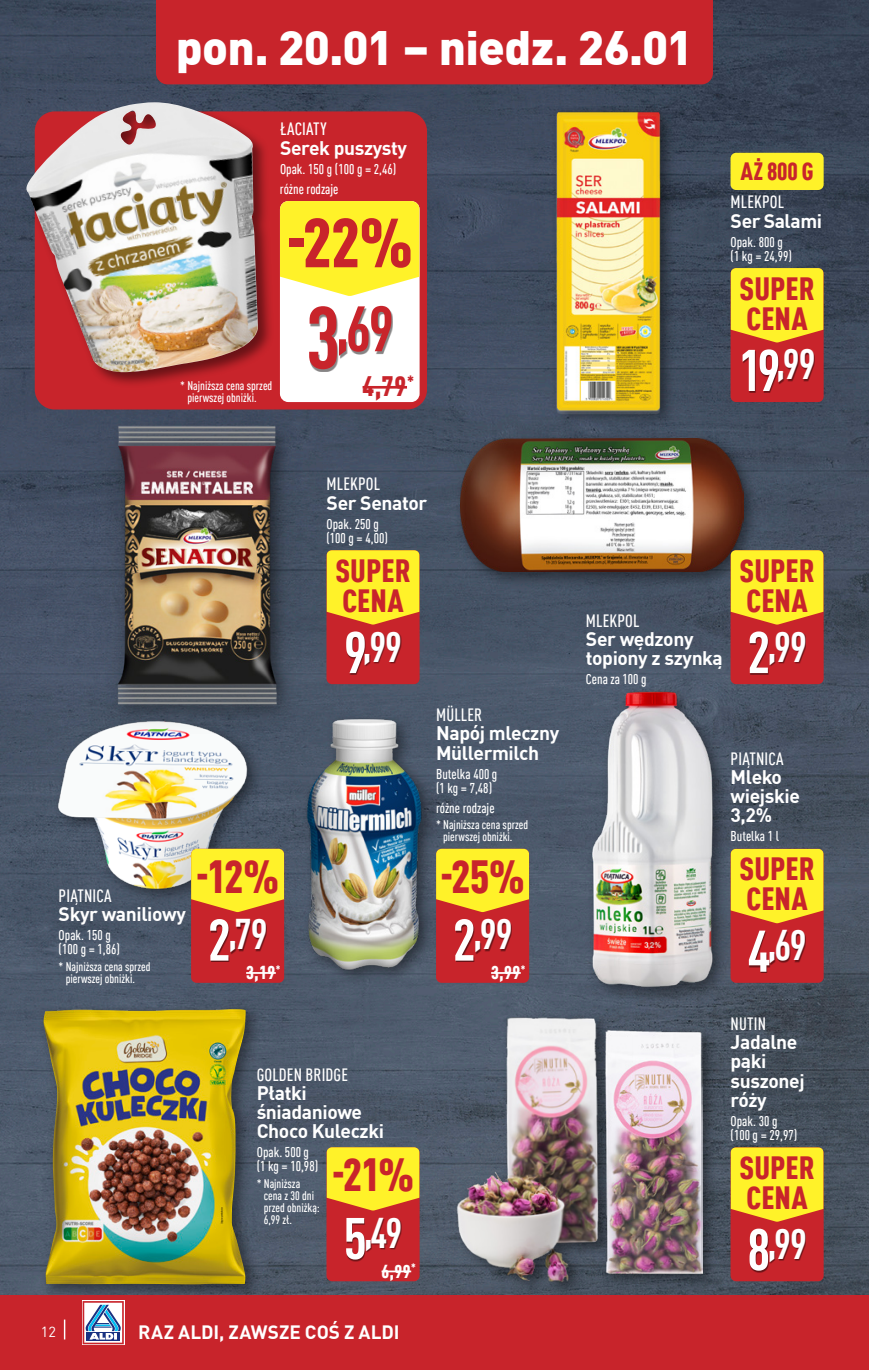
<style>
.page{position:relative;width:869px;height:1370px;background:#fff}
.page>*{position:absolute;margin:0;border:0;box-sizing:border-box;transform-origin:0 0}
.t1{font:900 condensed 68.25px "DIN Pro";color:#c8242b}
.t2{font:700 condensed 63px "DIN Pro";color:#c8242b}
.t3{font:700 condensed 57.75px "DIN Pro";color:#fff}
.t4{font:900 47.25px "DIN Pro";letter-spacing:-.01em;color:#fff}
.t5{font:900 condensed 45.5px "DIN Pro";color:#c8242b}
.t6{font:700 condensed 42px "DIN Pro";letter-spacing:-.025em;color:#fff}
.t7{font:900 condensed 31.5px/29.9px "DIN Pro";color:#c8242b}
.t8{font:900 condensed 27.65px "DIN Pro";color:#c8242b}
.t9{font:900 condensed 24.5px "DIN Pro";color:#c8242b}
.t10{font:700 19.25px/19.2px "DIN Pro";letter-spacing:-.02em;color:#fff}
.t11{font:700 18.9px "DIN Pro";letter-spacing:.005em;color:#fff}
.t12{font:900 condensed 18.38px "DIN Pro";color:#fff}
.t13{font:500 condensed 17.5px "DIN Pro";letter-spacing:.01em;color:#fff}
.t14{font:14.35px "DIN Pro";color:#fff}
.t15{font:500 condensed 14px/14px "DIN Pro";color:#fff}
.t16{font:500 condensed 12.25px/11.9px "DIN Pro";color:#fff}
.s1{font-size:86.62px}
.s2{font-size:60.38px}
.s3{font-size:57.75px}
.s4{font-size:40.25px}
</style>
<div class="page">
<img style="left:0;top:0;width:868px;height:1295px">
<div style="left:35px;top:111px;width:392px;height:298px;background:#c8242b;border-radius:20px"></div>
<div style="left:24px;top:100px;width:250px;height:289px;background:#231f20;opacity:.55"></div>
<img style="left:24px;top:102px;width:234px;height:271px">
<div style="left:301px;top:712px;width:137px;height:273px;background:#231f20;opacity:.5"></div>
<img style="left:303px;top:712px;width:121px;height:268px">
<img style="left:562px;top:677px;width:169px;height:323px">
<div style="left:550px;top:106px;width:127px;height:323px;background:#404c5e"></div>
<img style="left:535px;top:95px;width:144px;height:323px">
<div style="left:454px;top:432px;width:306px;height:157px;background:#231f20;opacity:.5"></div>
<img style="left:460px;top:438px;width:283px;height:134px">
<div style="left:37px;top:1002px;width:225px;height:299px;background:#231f20;opacity:.5"></div>
<img style="left:71px;top:1008px;width:165px;height:2px">
<img style="left:421px;top:996px;width:210px;height:299px">
<div style="left:599px;top:1024px;width:119px;height:265px;background:#231f20;opacity:.5"></div>
<img style="left:605px;top:1030px;width:97px;height:242px">
<div style="left:53px;top:715px;width:211px;height:189px;background:#475466"></div>
<img style="left:40px;top:734px;width:225px;height:160px">
<div style="left:97px;top:416px;width:212px;height:325px;background:#231f20;opacity:.5"></div>
<img style="left:33px;top:394px;width:341px;height:340px">
<div style="left:730px;top:848px;width:93px;height:134px;background:#c8242b;border-radius:6px"></div>
<svg style="left:730px;top:848px;width:93px;height:75px;background:#f7dd2a"></svg>
<div style="left:749px;top:931px;width:56px;height:42px;background:#231f20;opacity:.55"></div>
<div style="left:730px;top:550px;width:93px;height:134px;background:#c8242b;border-radius:6px"></div>
<svg style="left:730px;top:550px;width:93px;height:74px;background:#f9df29"></svg>
<div style="left:750px;top:632px;width:56px;height:42px;background:#231f20;opacity:.55"></div>
<div style="left:326px;top:550px;width:93px;height:134px;background:#c8242b;border-radius:6px"></div>
<svg style="left:326px;top:550px;width:93px;height:74px;background:#f9df29"></svg>
<div style="left:346px;top:632px;width:55px;height:42px;background:#231f20;opacity:.55"></div>
<div style="left:730px;top:268px;width:93px;height:134px;background:#c8242b;border-radius:6px"></div>
<svg style="left:730px;top:268px;width:93px;height:74px;background:#f9df29"></svg>
<div style="left:743px;top:351px;width:71px;height:41px;background:#231f20;opacity:.55"></div>
<div style="left:730px;top:1147px;width:93px;height:133px;background:#c8242b;border-radius:6px"></div>
<svg style="left:730px;top:1147px;width:93px;height:74px;background:#f8df29"></svg>
<div style="left:750px;top:1229px;width:55px;height:43px;background:#231f20;opacity:.55"></div>
<div style="left:191px;top:848px;width:93px;height:134px;background:#c8242b;border-radius:6px"></div>
<svg style="left:191px;top:848px;width:93px;height:64px;background:#f7db2a"></svg>
<div style="left:211px;top:920px;width:56px;height:42px;background:#231f20;opacity:.55"></div>
<hr style="left:246px;top:971px;width:30px;height:2px;background:#fff">
<div style="left:326px;top:1147px;width:93px;height:133px;background:#c8242b;border-radius:6px"></div>
<svg style="left:326px;top:1147px;width:93px;height:63px;background:#f8dc29"></svg>
<div style="left:346px;top:1218px;width:55px;height:42px;background:#231f20;opacity:.55"></div>
<hr style="left:381px;top:1270px;width:30px;height:2px;background:#fff">
<div style="left:436px;top:848px;width:93px;height:134px;background:#c8242b;border-radius:6px"></div>
<svg style="left:436px;top:848px;width:93px;height:64px;background:#f7db2a"></svg>
<div style="left:456px;top:920px;width:55px;height:42px;background:#231f20;opacity:.55"></div>
<hr style="left:491px;top:971px;width:29px;height:2px;background:#fff">
<div style="left:280px;top:201px;width:139px;height:201px;background:#fff;border-radius:8px"></div>
<svg style="left:280px;top:201px;width:139px;height:95px;background:#fef23e"></svg>
<div style="left:310px;top:308px;width:82px;height:64px;background:#231f20;opacity:.55"></div>
<hr style="left:362px;top:386px;width:45px;height:2px;background:#c8242b">
<div style="left:730px;top:153px;width:93px;height:37px;background:#fff229;border-radius:6px"></div>
<hr style="left:868px;top:1295px;width:1px;height:74px;background:#c8242b">
<div style="left:156px;top:0;width:556px;height:84px;background:#c8242b"></div>
<div style="left:0;top:1295px;width:868px;height:74px;background:#c8242b"></div>
<svg style="left:82px;top:1300px;width:42px;height:44px"></svg>
<svg style="left:83px;top:1300px;width:41px;height:43px;background:#a8adc6"></svg>
<svg style="left:64px;top:1319px;width:1px;height:20px"></svg>
<h3 class="t4" style="left:176px;top:10px;width:518px">pon. 20.01 – niedz. 26.01</h3>
<p class="t13" style="left:280px;top:116px;width:48px">ŁACIATY</p>
<h3 class="t10" style="left:280px;top:137px;width:128px">Serek puszysty</h3>
<p class="t15" style="left:280px;top:157px;width:118px;line-height:20.1px">Opak. 150 g (100 g = 2,46) różne rodzaje</p>
<h1 class="t1" style="left:286px;top:191px;width:129px">-22%</h1>
<p class="t16" style="left:187px;top:379px;width:86px;text-indent:-7px">* Najniższa cena sprzed pierwszej obniżki.</p>
<h2 class="t2" style="left:305px;top:282px;width:90px"><span class="s1">3</span><span class="s2">,</span>69</h2>
<h3 class="t8" style="left:362px;top:365px;width:53px">4,79<sup>*</sup></h3>
<h3 class="t9" style="left:740px;top:153px;width:74px">AŻ 800 G</h3>
<p class="t13" style="left:730px;top:190px;width:55px">MLEKPOL</p>
<h3 class="t10" style="left:730px;top:210px;width:93px">Ser Salami</h3>
<p class="t15" style="left:730px;top:234px;width:63px">Opak. 800 g (1 kg = 24,99)</p>
<h3 class="t7" style="left:739px;top:271px;width:77px">SUPER<br>CENA</h3>
<h3 class="t3" style="left:738px;top:328px;width:79px">19<sup>,</sup><sup>99</sup></h3>
<p class="t13" style="left:59px;top:883px;width:54px">PIĄTNICA</p>
<h3 class="t10" style="left:59px;top:903px;width:129px">Skyr waniliowy</h3>
<p class="t15" style="left:59px;top:927px;width:63px">Opak. 150 g (100 g = 1,86)</p>
<p class="t16" style="left:66px;top:959px;width:86px;text-indent:-7px">* Najniższa cena sprzed pierwszej obniżki.</p>
<h3 class="t5" style="left:196px;top:842px;width:85px">-12%</h3>
<h3 class="t6" style="left:207px;top:903px;width:61px"><span class="s3">2</span><span class="s4">,</span>79</h3>
<h3 class="t12" style="left:246px;top:958px;width:36px">3,19<sup>*</sup></h3>
<p class="t13" style="left:326px;top:471px;width:55px">MLEKPOL</p>
<h3 class="t10" style="left:326px;top:492px;width:102px">Ser Senator</h3>
<p class="t15" style="left:326px;top:515px;width:63px">Opak. 250 g (100 g = 4,00)</p>
<h3 class="t7" style="left:335px;top:553px;width:77px">SUPER<br>CENA</h3>
<h3 class="t6" style="left:344px;top:615px;width:60px"><span class="s3">9</span><span class="s4">,</span>99</h3>
<p class="t13" style="left:436px;top:702px;width:48px">MÜLLER</p>
<h3 class="t10" style="left:436px;top:722px;width:125px">Napój mleczny<br>Müllermilch</h3>
<p class="t15" style="left:436px;top:765px;width:63px">Butelka 400 g (1 kg = 7,48)</p>
<p class="t15" style="left:436px;top:799px;width:60px">różne rodzaje</p>
<p class="t16" style="left:443px;top:818px;width:86px;text-indent:-7px">* Najniższa cena sprzed pierwszej obniżki.</p>
<h3 class="t5" style="left:440px;top:842px;width:87px">-25%</h3>
<h3 class="t6" style="left:452px;top:903px;width:62px"><span class="s3">2</span><span class="s4">,</span>99</h3>
<h3 class="t12" style="left:491px;top:958px;width:36px">3,99<sup>*</sup></h3>
<p class="t13" style="left:257px;top:1061px;width:93px">GOLDEN BRIDGE</p>
<h3 class="t10" style="left:256px;top:1081px;width:129px">Płatki śniadaniowe<br>Choco Kuleczki</h3>
<p class="t15" style="left:256px;top:1144px;width:63px">Opak. 500 g (1 kg = 10,98)</p>
<p class="t16" style="left:264px;top:1176px;width:58px;text-indent:-7px">* Najniższa cena z 30 dni przed obniżką:<br>6,99 zł.</p>
<h3 class="t5" style="left:331px;top:1140px;width:84px">-21%</h3>
<h3 class="t6" style="left:343px;top:1201px;width:60px"><span class="s3">5</span><span class="s4">,</span>49</h3>
<h3 class="t12" style="left:381px;top:1256px;width:36px">6,99<sup>*</sup></h3>
<p class="t14" style="left:41px;top:1320px;width:17px">12</p>
<h3 class="t11" style="left:138px;top:1317px;width:263px">RAZ ALDI, ZAWSZE COŚ Z ALDI</h3>
<p class="t14" style="left:41px;top:1320px;width:9px">6</p>
<p class="t13" style="left:585px;top:608px;width:55px">MLEKPOL</p>
<h3 class="t10" style="left:585px;top:628px;width:138px">Ser wędzony topiony z szynką</h3>
<p class="t15" style="left:585px;top:671px;width:62px">Cena za 100 g</p>
<h3 class="t7" style="left:739px;top:553px;width:77px">SUPER<br>CENA</h3>
<h3 class="t6" style="left:746px;top:615px;width:62px"><span class="s3">2</span><span class="s4">,</span>99</h3>
<p class="t13" style="left:730px;top:745px;width:54px">PIĄTNICA</p>
<h3 class="t10" style="left:730px;top:766px;width:71px">Mleko wiejskie<br>3,2%</h3>
<p class="t15" style="left:730px;top:828px;width:50px">Butelka 1 l</p>
<h3 class="t7" style="left:739px;top:851px;width:77px">SUPER<br>CENA</h3>
<h3 class="t6" style="left:747px;top:914px;width:61px"><span class="s3">4</span><span class="s4">,</span>69</h3>
<p class="t13" style="left:730px;top:1010px;width:37px">NUTIN</p>
<h3 class="t10" style="left:730px;top:1031px;width:76px">Jadalne pąki suszonej róży</h3>
<p class="t15" style="left:730px;top:1112px;width:68px">Opak. 30 g (100 g = 29,97)</p>
<h3 class="t7" style="left:739px;top:1149px;width:77px">SUPER<br>CENA</h3>
<h3 class="t6" style="left:746px;top:1212px;width:61px"><span class="s3">8</span><span class="s4">,</span>99</h3>
</div>
